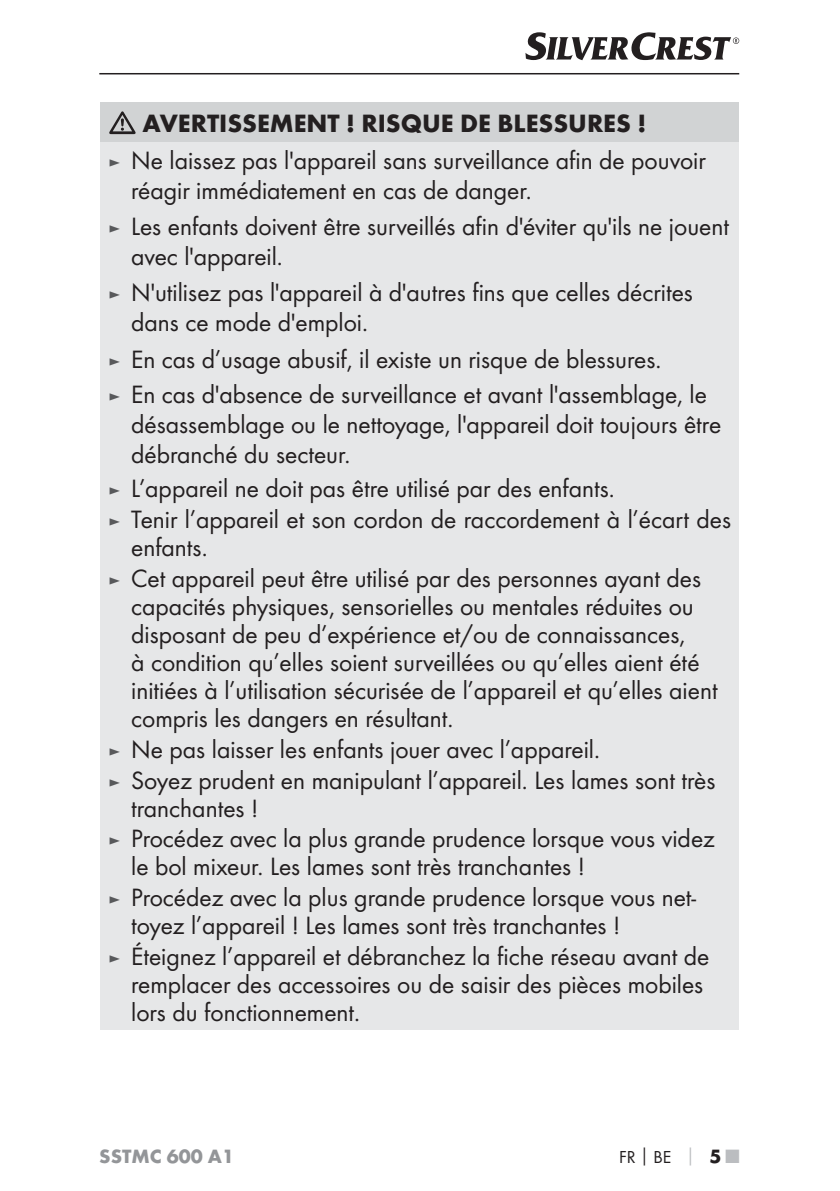
<style>
.page{position:relative;width:840px;height:1191px;background:#fff}
.page>*{position:absolute;margin:0;border:0;box-sizing:border-box;transform-origin:0 0}
.t1{font:26px/30.8px "Futura Boo";color:#231f20}
.t2{font:700 26px "Futura";color:#231f20}
.t3{font:700 20px "Futura";color:#939598}
.t4{font:18px "Futura Boo";color:#231f20}
.s1{font-size:18px;color:#58595b}
.s2{font-family:"Futura";font-weight:700}
.s3{font-family:"Futura";font-weight:700;color:#bbbdc0}
.s4{font-family:"Futura";font-weight:700;font-size:20px}
.s5{font-family:"Futura";font-weight:700;font-size:20px;color:#bbbdc0}
</style>
<div class="page">
<hr style="left:99px;top:73px;width:639px;height:1px;background:#231f20">
<svg style="left:525px;top:32px;width:213px;height:28px"></svg>
<div style="left:100px;top:102px;width:638px;height:40px;background:#d1d3d4"></div>
<div style="left:100px;top:142px;width:638px;height:887px;background:#e6e7e8"></div>
<svg style="left:109px;top:111px;width:26px;height:23px"></svg>
<p class="t2" style="left:142px;top:113px;width:505px">AVERTISSEMENT ! RISQUE DE BLESSURES !</p>
<p class="t1" style="left:131px;top:147px;width:576px;line-height:30px;text-indent:-23px"><span class="s1">►</span> Ne laissez pas l'appareil sans surveillance afin de pouvoir réagir immédiatement en cas de danger.</p>
<p class="t1" style="left:131px;top:213px;width:599px;line-height:30px;text-indent:-23px"><span class="s1">►</span> Les enfants doivent être surveillés afin d'éviter qu'ils ne jouent avec l'appareil.</p>
<p class="t1" style="left:131px;top:278px;width:563px;line-height:30px;text-indent:-23px"><span class="s1">►</span> N'utilisez pas l'appareil à d'autres fins que celles décrites dans ce mode d'emploi.</p>
<p class="t1" style="left:108px;top:342px;width:599px;line-height:35.6px"><span class="s1">►</span> En cas d’usage abusif, il existe un risque de blessures.<br><span class="s1">►</span> En cas d'absence de surveillance et avant l'assemblage, le</p>
<p class="t1" style="left:131px;top:411px;width:591px;line-height:30px">désassemblage ou le nettoyage, l'appareil doit toujours être débranché du secteur.</p>
<p class="t1" style="left:108px;top:474px;width:624px"><span class="s1">►</span> L’appareil ne doit pas être utilisé par des enfants.<br><span class="s1">►</span> Tenir l’appareil et son cordon de raccordement à l’écart des</p>
<p class="t1" style="left:108px;top:533px;width:594px;text-indent:23px">enfants.<br><span class="s1">►</span> Cet appareil peut être utilisé par des personnes ayant des</p>
<p class="t1" style="left:131px;top:593px;width:587px;line-height:28px">capacités physiques, sensorielles ou mentales réduites ou disposant de peu d’expérience et/ou de connaissances,<br>à condition qu’elles soient surveillées ou qu’elles aient été initiées à l’utilisation sécurisée de l’appareil et qu’elles aient compris les dangers en résultant.</p>
<p class="t1" style="left:108px;top:735px;width:608px"><span class="s1">►</span> Ne pas laisser les enfants jouer avec l’appareil.<br><span class="s1">►</span> Soyez prudent en manipulant l’appareil. Les lames sont très</p>
<p class="t1" style="left:108px;top:794px;width:607px;text-indent:23px">tranchantes !<br><span class="s1">►</span> Procédez avec la plus grande prudence lorsque vous videz</p>
<p class="t1" style="left:108px;top:852px;width:589px;text-indent:23px">le bol mixeur. Les lames sont très tranchantes !<br><span class="s1">►</span> Procédez avec la plus grande prudence lorsque vous net-</p>
<p class="t1" style="left:108px;top:911px;width:602px;text-indent:23px">toyez l’appareil ! Les lames sont très tranchantes !<br><span class="s1">►</span> Éteignez l’appareil et débranchez la fiche réseau avant de</p>
<p class="t1" style="left:131px;top:971px;width:573px;line-height:28px">remplacer des accessoires ou de saisir des pièces mobiles lors du fonctionnement.</p>
<p class="t3" style="left:99px;top:1148px;width:136px">SSTMC 600 A1</p>
<p class="t4" style="left:618px;top:1148px;width:121px">FR<span class="s2">│</span>BE <span class="s3">│</span> <span class="s4">5</span> <span class="s5">■</span></p>
</div>
